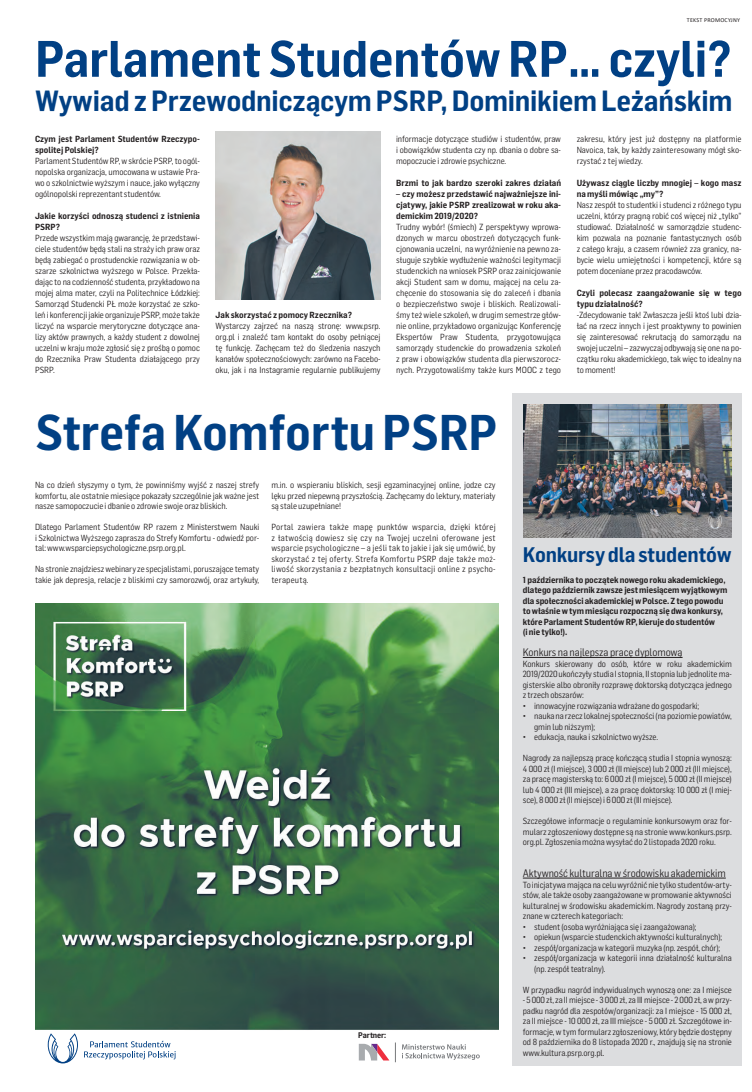
<style>
.page{position:relative;width:752px;height:1092px;background:#fff}
.page>*{position:absolute;margin:0;border:0;box-sizing:border-box;transform-origin:0 0}
.t1{font:600 50.2px "Flama Semicond Std";letter-spacing:-.01em;color:#014084}
.t2{font:600 49.2px "Flama Semicond Std";letter-spacing:-.01em;color:#014084}
.t3{font:600 28.7px "Flama Semicond Std";letter-spacing:-.01em;color:#014084}
.t4{font:600 20.7px "Flama Semicond Std";letter-spacing:-.01em;color:#014084}
.t5{font:10.7px "Flama Semicond Std";letter-spacing:-.01em;color:#231f20}
.t6{font:8.7px/11px "Flama Semicond Std";letter-spacing:-.01em;color:#231f20;text-align:justify}
.t7{font:600 8.7px/11px "Flama Semicond Std";color:#231f20}
.t8{font:600 8px "Flama Semicond Std";letter-spacing:-.01em;color:#231f20}
.t9{font:6px "Calibri";letter-spacing:.04em;color:#231f20}
</style>
<div class="page">
<div style="left:511px;top:393px;width:230px;height:672px;background:#dcdddf"></div>
<hr style="left:522px;top:657px;width:160px;height:1px;background:#231f20">
<hr style="left:522px;top:877px;width:203px;height:1px;background:#231f20">
<img style="left:215px;top:131px;width:165px;height:168px">
<img style="left:35px;top:603px;width:463px;height:426px">
<img style="left:523px;top:404px;width:208px;height:133px">
<svg style="left:84px;top:1040px;width:91px;height:19px"></svg>
<svg style="left:48px;top:1033px;width:30px;height:30px"></svg>
<svg style="left:402px;top:1044px;width:77px;height:15px"></svg>
<svg style="left:395px;top:1042px;width:1px;height:20px"></svg>
<svg style="left:358px;top:1043px;width:31px;height:17px"></svg>
<p class="t9" style="left:686px;top:16px;width:55px">TEKST PROMOCYJNY</p>
<h1 class="t1" style="left:35px;top:30px;width:698px">Parlament Studentów RP… czyli?</h1>
<h3 class="t3" style="left:35px;top:84px;width:698px">Wywiad z Przewodniczącym PSRP, Dominikiem Leżańskim</h3>
<p class="t7" style="left:35px;top:133px;width:166px">Czym jest Parlament Studentów Rzeczypo&shy;spolitej Polskiej?</p>
<p class="t6" style="left:35px;top:155px;width:166px">Parlament Studentów RP, w skrócie PSRP, to ogól&shy;nopolska organizacja, umocowana w ustawie Pra&shy;wo o szkolnictwie wyższym i nauce, jako wyłączny ogólnopolski reprezentant studentów.</p>
<p class="t7" style="left:35px;top:210px;width:166px">Jakie korzyści odnoszą studenci z istnienia<br>PSRP?</p>
<p class="t6" style="left:35px;top:232px;width:166px">Przede wszystkim mają gwarancję, że przedstawi&shy;ciele studentów będą stali na straży ich praw oraz będą zabiegać o prostudenckie rozwiązania w ob&shy;szarze szkolnictwa wyższego w Polsce. Przekła&shy;dając to na codzienność studenta, przykładowo na mojej alma mater, czyli na Politechnice Łódzkiej:<br>Samorząd Studencki PŁ może korzystać ze szko&shy;leń i konferencji jakie organizuje PSRP, może także liczyć na wsparcie merytoryczne dotyczące ana&shy;lizy aktów prawnych, a każdy student z dowolnej uczelni w kraju może zgłosić się z prośbą o pomoc do Rzecznika Praw Studenta działającego przy PSRP.</p>
<p class="t7" style="left:215px;top:309px;width:138px">Jak skorzystać z pomocy Rzecznika?</p>
<p class="t6" style="left:215px;top:320px;width:166px">Wystarczy zajrzeć na naszą stronę: www.psrp. org.pl i znaleźć tam kontakt do osoby pełniącej tę funkcję. Zachęcam też do śledzenia naszych kanałów społecznościowych: zarówno na Facebo&shy;oku, jak i na Instagramie regularnie publikujemy</p>
<p class="t6" style="left:396px;top:133px;width:166px">informacje dotyczące studiów i studentów, praw i obowiązków studenta czy np. dbania o dobre sa&shy;mopoczucie i zdrowie psychiczne.</p>
<p class="t7" style="left:396px;top:177px;width:166px">Brzmi to jak bardzo szeroki zakres działań</p>
<p class="t7" style="left:396px;top:188px;width:166px;text-align:justify">– czy możesz przedstawić najważniejsze ini&shy;cjatywy, jakie PSRP zrealizował w roku aka&shy;demickim 2019/2020?</p>
<p class="t6" style="left:396px;top:221px;width:166px">Trudny wybór! (śmiech) Z perspektywy wprowa&shy;dzonych w marcu obostrzeń dotyczących funk&shy;cjonowania uczelni, na wyróżnienie na pewno za&shy;sługuje szybkie wydłużenie ważności legitymacji studenckich na wniosek PSRP oraz zainicjowanie akcji Student sam w domu, mającej na celu za&shy;chęcenie do stosowania się do zaleceń i dbania o bezpieczeństwo swoje i bliskich. Realizowali&shy;śmy też wiele szkoleń, w drugim semestrze głów&shy;nie online, przykładowo organizując Konferencję Ekspertów Praw Studenta, przygotowująca samorządy studenckie do prowadzenia szkoleń z praw i obowiązków studenta dla pierwszorocz&shy;nych. Przygotowaliśmy także kurs MOOC z tego</p>
<p class="t6" style="left:576px;top:133px;width:166px">zakresu, który jest już dostępny na platformie Navoica, tak, by każdy zainteresowany mógł sko&shy;rzystać z tej wiedzy.</p>
<p class="t7" style="left:576px;top:177px;width:166px">Używasz ciągle liczby mnogiej – kogo masz na myśli mówiąc „my”?</p>
<p class="t6" style="left:576px;top:199px;width:166px">Nasz zespół to studentki i studenci z różnego typu uczelni, którzy pragną robić coś więcej niż „tylko” studiować. Działalność w samorządzie studenc&shy;kim pozwala na poznanie fantastycznych osób z całego kraju, a czasem również zza granicy, na&shy;bycie wielu umiejętności i kompetencji, które są potem doceniane przez pracodawców.</p>
<p class="t7" style="left:576px;top:287px;width:166px">Czyli polecasz zaangażowanie się w tego typu działalność?</p>
<p class="t6" style="left:576px;top:309px;width:166px">-Zdecydowanie tak! Zwłaszcza jeśli ktoś lubi dzia&shy;łać na rzecz innych i jest proaktywny to powinien się zainteresować rekrutacją do samorządu na swojej uczelni – zazwyczaj odbywają się one na po&shy;czątku roku akademickiego, tak więc to idealny na to moment!</p>
<h2 class="t2" style="left:35px;top:403px;width:464px">Strefa Komfortu PSRP</h2>
<p class="t6" style="left:35px;top:480px;width:226px;line-height:10.5px">Na co dzień słyszymy o tym, że powinniśmy wyjść z naszej strefy komfortu, ale ostatnie miesiące pokazały szczególnie jak ważne jest nasze samopoczucie i dbanie o zdrowie swoje oraz bliskich.</p>
<p class="t6" style="left:35px;top:522px;width:226px;line-height:10.5px">Dlatego Parlament Studentów RP razem z Ministerstwem Nauki i Szkolnictwa Wyższego zaprasza do Strefy Komfortu - odwiedź por&shy;tal: www.wsparciepsychologiczne.psrp.org.pl.</p>
<p class="t6" style="left:35px;top:564px;width:226px;line-height:10.5px">Na stronie znajdziesz webinary ze specjalistami, poruszające tematy takie jak depresja, relacje z bliskimi czy samorozwój, oraz artykuły,</p>
<p class="t6" style="left:271px;top:480px;width:226px;line-height:10.5px">m.in. o wspieraniu bliskich, sesji egzaminacyjnej online, jodze czy lęku przed niepewną przyszłością. Zachęcamy do lektury, materiały są stale uzupełniane!</p>
<p class="t6" style="left:271px;top:522px;width:226px;line-height:10.5px">Portal zawiera także mapę punktów wsparcia, dzięki której z łatwością dowiesz się czy na Twojej uczelni oferowane jest wsparcie psychologiczne – a jeśli tak to jakie i jak się umówić, by skorzystać z tej oferty. Strefa Komfortu PSRP daje także moż&shy;liwość skorzystania z bezpłatnych konsultacji online z psycho&shy;terapeutą.</p>
<p class="t8" style="left:358px;top:1030px;width:30px">Partner:</p>
<h3 class="t4" style="left:522px;top:542px;width:210px">Konkursy dla studentów</h3>
<p class="t7" style="left:522px;top:574px;width:206px;line-height:10.5px">1 października to początek nowego roku akademickiego, dlatego październik zawsze jest miesiącem wyjątkowym dla społeczności akademickiej w Polsce. Z tego powodu to właśnie w tym miesiącu rozpoczną się dwa konkursy, które Parlament Studentów RP, kieruje do studentów<br>(i nie tylko!).</p>
<p class="t5" style="left:522px;top:646px;width:161px">Konkurs na najlepsza pracę dyplomową</p>
<p class="t6" style="left:522px;top:658px;width:210px;line-height:10.5px">Konkurs skierowany do osób, które w roku akademickim 2019/2020 ukończyły studia I stopnia, II stopnia lub jednolite ma&shy;gisterskie albo obroniły rozprawę doktorską dotycząca jednego z trzech obszarów:</p>
<p class="t6" style="left:522px;top:700px;width:178px">• innowacyjne rozwiązania wdrażane do gospodarki;</p>
<p class="t6" style="left:534px;top:711px;width:199px;line-height:10.5px;text-indent:-11px">• nauka na rzecz lokalnej społeczności (na poziomie powiatów, gmin lub niższym);</p>
<p class="t6" style="left:522px;top:731px;width:137px">• edukacja, nauka i szkolnictwo wyższe.</p>
<p class="t6" style="left:522px;top:753px;width:210px;line-height:10.5px">Nagrody za najlepszą pracę kończącą studia I stopnia wynoszą:<br>4 000 zł (I miejsce), 3 000 zł (II miejsce) lub 2 000 zł (III miejsce), za pracę magisterską to: 6 000 zł (I miejsce), 5 000 zł (II miejsce) lub 4 000 zł (III miejsce), a za pracę doktorską: 10 000 zł (I miej&shy;sce), 8 000 zł (II miejsce) i 6 000 zł (III miejsce).</p>
<p class="t6" style="left:522px;top:816px;width:210px;line-height:10.5px">Szczegółowe informacje o regulaminie konkursowym oraz for&shy;mularz zgłoszeniowy dostępne są na stronie www.konkurs.psrp. org.pl. Zgłoszenia można wysyłać do 2 listopada 2020 roku.</p>
<p class="t5" style="left:522px;top:866px;width:204px">Aktywność kulturalna wśrodowisku akademickim</p>
<p class="t6" style="left:522px;top:879px;width:210px;line-height:10.5px">To inicjatywa mająca na celu wyróżnić nie tylko studentów-arty&shy;stów, ale także osoby zaangażowane w promowanie aktywności kulturalnej w środowisku akademickim. Nagrody zostaną przy&shy;znane w czterech kategoriach:</p>
<p class="t6" style="left:522px;top:920px;width:175px">• student (osoba wyróżniająca się i zaangażowana);</p>
<p class="t6" style="left:522px;top:931px;width:201px">• opiekun (wsparcie studenckich aktywności kulturalnych);</p>
<p class="t6" style="left:522px;top:941px;width:199px">• zespół/organizacja w kategorii muzyka (np. zespół, chór);</p>
<p class="t6" style="left:534px;top:952px;width:199px;line-height:10.5px;text-indent:-11px">• zespół/organizacja w kategorii inna działalność kulturalna (np. zespół teatralny).</p>
<p class="t6" style="left:522px;top:983px;width:210px">W przypadku nagród indywidualnych wynoszą one: za I miejsce</p>
<p class="t6" style="left:522px;top:994px;width:210px;line-height:10.5px">- 5 000 zł, za II miejsce - 3 000 zł, za III miejsce - 2 000 zł, a w przy&shy;padku nagród dla zespołów/organizacji: za I miejsce - 15 000 zł, za II miejsce - 10 000 zł, za III miejsce - 5 000 zł. Szczegółowe in&shy;formacje, w tym formularz zgłoszeniowy, który będzie dostępny od 8 października do 8 listopada 2020 r., znajdują się na stronie www.kultura.psrp.org.pl.</p>
</div>
